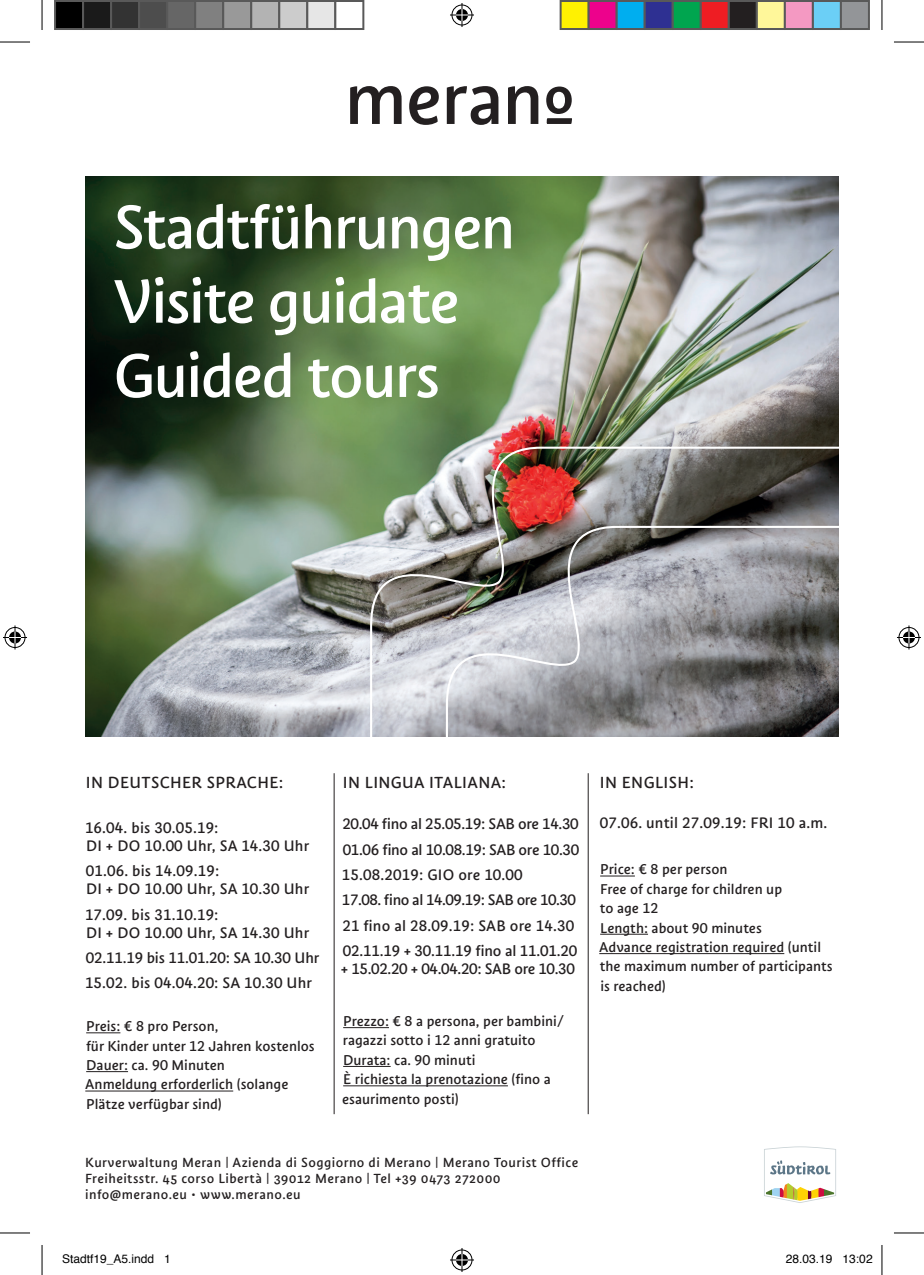
<style>
.page{position:relative;width:924px;height:1275px;background:#fff}
.page>*{position:absolute;margin:0;border:0;box-sizing:border-box;transform-origin:0 0}
.t1{font:64.8px/74.2px "Suedtirol Next Merano";letter-spacing:-.03em;color:#fff}
.t2{font:17px "Suedtirol Next Merano";letter-spacing:.02em;color:#231f20}
.t3{font:16px/25.4px "Suedtirol Next Merano";letter-spacing:-.02em;color:#231f20}
.t4{font:16px/18px "Suedtirol Next Merano";letter-spacing:.01em;color:#231f20}
.t5{font:16px/25.4px "Suedtirol Next Merano";letter-spacing:-.01em;color:#231f20}
.t6{font:15px/19.4px "Suedtirol Next Merano";color:#231f20}
.t7{font:14px/16px "Suedtirol Next Merano";letter-spacing:.03em;color:#231f20}
.t8{font:12px "Helvetica";color:#000}
</style>
<div class="page">
<img style="left:86px;top:176px;width:751px;height:560px">
<svg style="left:369px;top:445px;width:470px;height:499px"></svg>
<svg style="left:350px;top:86px;width:51px;height:38px"></svg>
<svg style="left:409px;top:86px;width:29px;height:39px"></svg>
<svg style="left:446px;top:86px;width:52px;height:39px"></svg>
<svg style="left:508px;top:86px;width:30px;height:38px"></svg>
<svg style="left:546px;top:87px;width:26px;height:37px"></svg>
<svg style="left:764px;top:1146px;width:71px;height:57px"></svg>
<hr style="left:587px;top:773px;width:1px;height:341px;background:#231f20">
<hr style="left:333px;top:773px;width:1px;height:341px;background:#231f20">
<hr style="left:86px;top:1032px;width:34px;height:1px;background:#231f20">
<hr style="left:86px;top:1071px;width:42px;height:1px;background:#231f20">
<hr style="left:85px;top:1090px;width:148px;height:1px;background:#231f20">
<hr style="left:343px;top:1027px;width:46px;height:1px;background:#231f20">
<hr style="left:343px;top:1066px;width:47px;height:1px;background:#231f20">
<hr style="left:343px;top:1085px;width:164px;height:1px;background:#231f20">
<hr style="left:600px;top:875px;width:34px;height:1px;background:#231f20">
<hr style="left:600px;top:933px;width:47px;height:1px;background:#231f20">
<hr style="left:599px;top:953px;width:185px;height:1px;background:#231f20">
<hr style="left:0;top:42px;width:30px;height:1px;background:#000">
<hr style="left:893px;top:42px;width:30px;height:1px;background:#000">
<hr style="left:0;top:1232px;width:30px;height:1px;background:#000">
<hr style="left:893px;top:1232px;width:30px;height:1px;background:#000">
<hr style="left:42px;top:0;width:1px;height:30px;background:#000">
<hr style="left:42px;top:1245px;width:1px;height:30px;background:#000">
<hr style="left:881px;top:0;width:1px;height:30px;background:#000">
<hr style="left:881px;top:1245px;width:1px;height:30px;background:#000">
<svg style="left:450px;top:3px;width:24px;height:24px"></svg>
<svg style="left:450px;top:1248px;width:24px;height:24px"></svg>
<svg style="left:3px;top:625px;width:24px;height:24px"></svg>
<svg style="left:897px;top:625px;width:23px;height:24px"></svg>
<div style="left:55px;top:1px;width:28px;height:28px;background:#000"></div>
<div style="left:54px;top:0;width:30px;height:30px;border:2px solid #595959"></div>
<div style="left:83px;top:1px;width:28px;height:28px;background:#1a1a1a"></div>
<div style="left:82px;top:0;width:30px;height:30px;border:2px solid #595959"></div>
<div style="left:111px;top:1px;width:28px;height:28px;background:#333"></div>
<div style="left:110px;top:0;width:30px;height:30px;border:2px solid #595959"></div>
<div style="left:139px;top:1px;width:28px;height:28px;background:#4d4d4d"></div>
<div style="left:138px;top:0;width:30px;height:30px;border:2px solid #595959"></div>
<div style="left:167px;top:1px;width:28px;height:28px;background:#666"></div>
<div style="left:166px;top:0;width:30px;height:30px;border:2px solid #595959"></div>
<div style="left:195px;top:1px;width:28px;height:28px;background:#808080"></div>
<div style="left:194px;top:0;width:30px;height:30px;border:2px solid #595959"></div>
<div style="left:223px;top:1px;width:28px;height:28px;background:#999"></div>
<div style="left:222px;top:0;width:30px;height:30px;border:2px solid #595959"></div>
<div style="left:251px;top:1px;width:28px;height:28px;background:#b3b3b3"></div>
<div style="left:250px;top:0;width:30px;height:30px;border:2px solid #595959"></div>
<div style="left:279px;top:1px;width:28px;height:28px;background:#ccc"></div>
<div style="left:278px;top:0;width:30px;height:30px;border:2px solid #595959"></div>
<div style="left:307px;top:1px;width:28px;height:28px;background:#e6e6e6"></div>
<div style="left:306px;top:0;width:30px;height:30px;border:2px solid #595959"></div>
<div style="left:334px;top:0;width:30px;height:30px;border:2px solid #595959"></div>
<div style="left:560px;top:1px;width:28px;height:28px;background:#fff101"></div>
<div style="left:559px;top:0;width:30px;height:30px;border:2px solid #595959"></div>
<div style="left:588px;top:1px;width:28px;height:28px;background:#ed028c"></div>
<div style="left:587px;top:0;width:30px;height:30px;border:2px solid #595959"></div>
<div style="left:616px;top:1px;width:28px;height:28px;background:#00aeef"></div>
<div style="left:615px;top:0;width:30px;height:30px;border:2px solid #595959"></div>
<div style="left:644px;top:1px;width:28px;height:28px;background:#2e3092"></div>
<div style="left:643px;top:0;width:30px;height:30px;border:2px solid #595959"></div>
<div style="left:672px;top:1px;width:28px;height:28px;background:#00a54f"></div>
<div style="left:671px;top:0;width:30px;height:30px;border:2px solid #595959"></div>
<div style="left:700px;top:1px;width:28px;height:28px;background:#ee1d23"></div>
<div style="left:699px;top:0;width:30px;height:30px;border:2px solid #595959"></div>
<div style="left:728px;top:1px;width:28px;height:28px;background:#231f20"></div>
<div style="left:727px;top:0;width:30px;height:30px;border:2px solid #595959"></div>
<div style="left:756px;top:1px;width:28px;height:28px;background:#fff79a"></div>
<div style="left:755px;top:0;width:30px;height:30px;border:2px solid #595959"></div>
<div style="left:784px;top:1px;width:28px;height:28px;background:#f499c2"></div>
<div style="left:783px;top:0;width:30px;height:30px;border:2px solid #595959"></div>
<div style="left:812px;top:1px;width:28px;height:28px;background:#6bcff6"></div>
<div style="left:811px;top:0;width:30px;height:30px;border:2px solid #595959"></div>
<div style="left:840px;top:1px;width:28px;height:28px;background:#939598"></div>
<div style="left:839px;top:0;width:30px;height:30px;border:2px solid #595959"></div>
<h1 class="t1" style="left:113px;top:190px;width:403px">Stadtführungen<br>Visite guidate<br>Guided tours</h1>
<p class="t2" style="left:86px;top:772px;width:199px">IN DEUTSCHER SPRACHE:</p>
<p class="t4" style="left:85px;top:818px;width:226px">16.04. bis 30.05.19:<br>DI + DO 10.00 Uhr, SA 14.30 Uhr</p>
<p class="t4" style="left:86px;top:861px;width:225px">01.06. bis 14.09.19:<br>DI + DO 10.00 Uhr, SA 10.30 Uhr</p>
<p class="t4" style="left:85px;top:905px;width:226px">17.09. bis 31.10.19:<br>DI + DO 10.00 Uhr, SA 14.30 Uhr</p>
<p class="t5" style="left:85px;top:945px;width:236px">02.11.19 bis 11.01.20: SA 10.30 Uhr<br>15.02. bis 04.04.20: SA 10.30 Uhr</p>
<p class="t6" style="left:85px;top:1016px;width:231px">Preis: € 8 pro Person,<br>für Kinder unter 12 Jahren kostenlos<br>Dauer: ca. 90 Minuten<br>Anmeldung erforderlich (solange<br>Plätze verfügbar sind)</p>
<p class="t2" style="left:343px;top:772px;width:165px">IN LINGUA ITALIANA:</p>
<p class="t3" style="left:342px;top:811px;width:238px">20.04 fino al 25.05.19: SAB ore 14.30<br>01.06 fino al 10.08.19: SAB ore 10.30<br>15.08.2019: GIO ore 10.00<br>17.08. fino al 14.09.19: SAB ore 10.30<br>21 fino al 28.09.19: SAB ore 14.30<br>02.11.19 + 30.11.19 fino al 11.01.20</p>
<p class="t3" style="left:341px;top:956px;width:235px">+ 15.02.20 + 04.04.20: SAB ore 10.30</p>
<p class="t6" style="left:342px;top:1011px;width:223px">Prezzo: € 8 a persona, per bambini/ ragazzi sotto i 12 anni gratuito<br>Durata: ca. 90 minuti<br>È richiesta la prenotazione (fino a esaurimento posti)</p>
<p class="t7" style="left:85px;top:1154px;width:494px">Kurverwaltung Meran | Azienda di Soggiorno di Merano | Merano Tourist Office<br>Freiheitsstr. 45 corso Libertà | 39012 Merano | Tel +39 0473 272000 info@merano.eu • www.merano.eu</p>
<p class="t2" style="left:599px;top:772px;width:95px">IN ENGLISH:</p>
<p class="t4" style="left:599px;top:813px;width:229px">07.06. until 27.09.19: FRI 10 a.m.</p>
<p class="t6" style="left:599px;top:859px;width:235px">Price: € 8 per person<br>Free of charge for children up<br>to age 12<br>Length: about 90 minutes<br>Advance registration required (until the maximum number of participants is reached)</p>
<p class="t8" style="left:62px;top:1249px;width:110px">Stadtf19_A5.indd 1</p>
<p class="t8" style="left:785px;top:1249px;width:88px">28.03.19 13:02</p>
</div>
